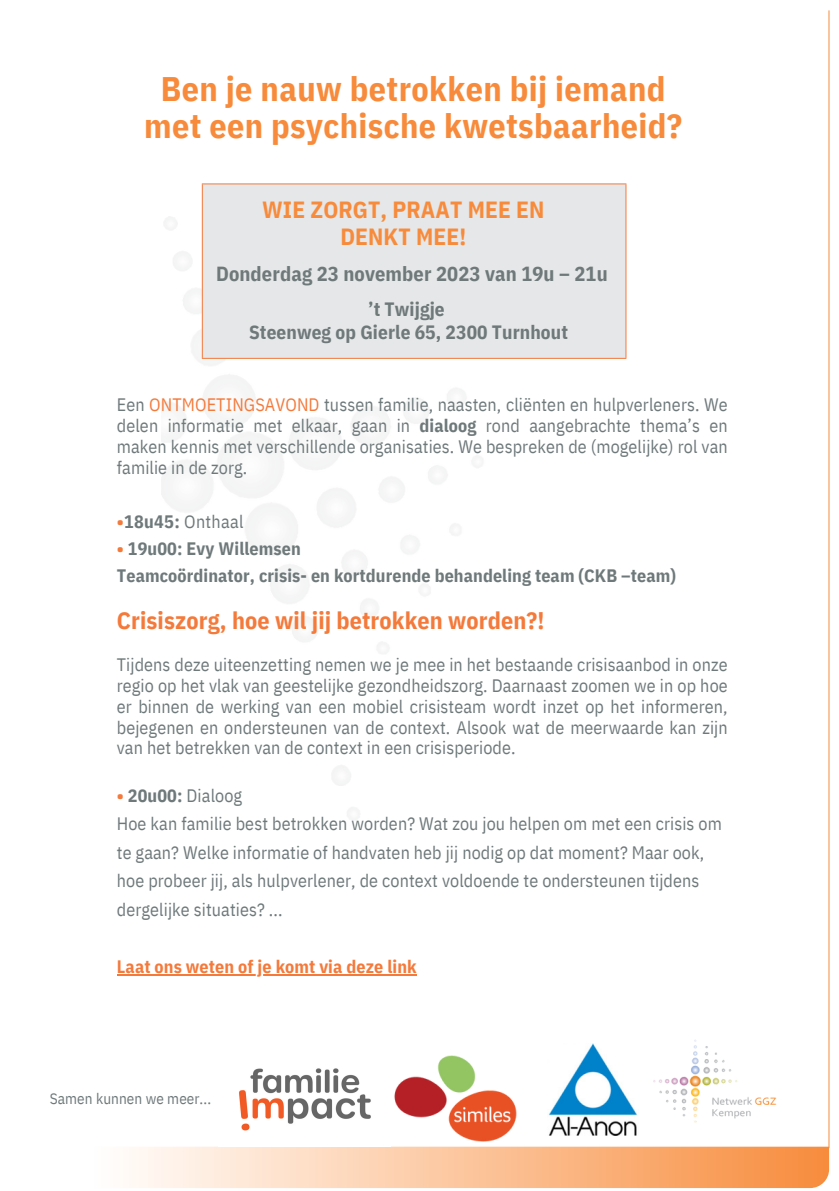
<style>
.page{position:relative;width:839px;height:1191px;background:#fff}
.page>*{position:absolute;margin:0;border:0;box-sizing:border-box;transform-origin:0 0}
.t1{font:700 34px/37.6px "IBM Plex Sans Cond";letter-spacing:.01em;color:#f78b3b;text-align:center}
.t2{font:700 24px "IBM Plex Sans Cond";letter-spacing:.005em;color:#f47a3b}
.t3{font:700 23.4px/27.2px "IBM Plex Sans Cond";letter-spacing:.005em;color:#f78b3b;text-align:center}
.t4{font:700 20.4px "IBM Plex Sans Cond";letter-spacing:.005em;color:#6f797a}
.t5{font:700 19.2px "IBM Plex Sans Cond";letter-spacing:.005em;color:#6f797a}
.t6{font:18px/20.8px "IBM Plex Sans Cond";letter-spacing:.005em;color:#6f797a;text-align:justify}
.t7{font:700 18px "IBM Plex Sans Cond";letter-spacing:.005em;color:#6f797a}
.t8{font:700 18px "IBM Plex Sans Cond";letter-spacing:.005em;color:#f47a3b}
.t9{font:15.2px "IBM Plex Sans Cond";letter-spacing:.005em;color:#6f797a}
.s1{color:#f47a3b}
.s2{font-weight:700}
.s3{font-weight:700;color:#f47a3b}
</style>
<div class="page">
<svg style="left:132px;top:1147px;width:697px;height:41px"></svg>
<hr style="left:828px;top:10px;width:1px;height:1138px;background:#f78b3b">
<div style="left:202px;top:184px;width:424px;height:174px;background:#e6e7e8"></div>
<hr style="left:202px;top:183px;width:424px;height:1px;background:#f47a3b">
<hr style="left:202px;top:184px;width:1px;height:174px;background:#f47a3b">
<hr style="left:625px;top:184px;width:1px;height:174px;background:#f47a3b">
<hr style="left:202px;top:358px;width:424px;height:1px;background:#f47a3b">
<img style="left:653px;top:1039px;width:124px;height:84px">
<img style="left:394px;top:1056px;width:123px;height:85px">
<img style="left:548px;top:1044px;width:90px;height:91px">
<hr style="left:117px;top:974px;width:299px;height:2px;background:#f47a3b">
<img style="left:239px;top:1068px;width:132px;height:63px">
<p class="t1" style="left:144px;top:69px;width:539px">Ben je nauw betrokken bij iemand met een psychische kwetsbaarheid?</p>
<p class="t3" style="left:262px;top:195px;width:284px">WIE ZORGT, PRAAT MEE EN<br>DENKT MEE!</p>
<p class="t4" style="left:216px;top:260px;width:393px">Donderdag 23 november 2023 van 19u – 21u</p>
<p class="t5" style="left:368px;top:297px;width:78px">’t Twijgje</p>
<p class="t5" style="left:249px;top:319px;width:320px">Steenweg op Gierle 65, 2300 Turnhout</p>
<p class="t6" style="left:117px;top:394px;width:612px">Een <span class="s1">ONTMOETINGSAVOND</span> tussen familie, naasten, cliënten en hulpverleners. We delen informatie met elkaar, gaan in <span class="s2">dialoog</span> rond aangebrachte thema’s en maken kennis met verschillende organisaties. We bespreken de (mogelijke) rol van familie in de zorg.</p>
<p class="t6" style="left:117px;top:511px;width:128px"><span class="s3">•</span><span class="s2">18u45:</span> Onthaal</p>
<p class="t7" style="left:117px;top:537px;width:185px"><span class="s1">•</span> 19u00: Evy Willemsen</p>
<p class="t7" style="left:117px;top:564px;width:560px">Teamcoördinator, crisis- en kortdurende behandeling team (CKB –team)</p>
<p class="t2" style="left:117px;top:604px;width:429px">Crisiszorg, hoe wil jij betrokken worden?!</p>
<p class="t6" style="left:117px;top:654px;width:612px">Tijdens deze uiteenzetting nemen we je mee in het bestaande crisisaanbod in onze regio op het vlak van geestelijke gezondheidszorg. Daarnaast zoomen we in op hoe er binnen de werking van een mobiel crisisteam wordt inzet op het informeren, bejegenen en ondersteunen van de context. Alsook wat de meerwaarde kan zijn van het betrekken van de context in een crisisperiode.</p>
<p class="t6" style="left:117px;top:785px;width:127px"><span class="s3">•</span> <span class="s2">20u00:</span> Dialoog</p>
<p class="t6" style="left:117px;top:809px;width:606px;line-height:28.4px;text-align:left">Hoe kan familie best betrokken worden? Wat zou jou helpen om met een crisis om te gaan? Welke informatie of handvaten heb jij nodig op dat moment? Maar ook, hoe probeer jij, als hulpverlener, de context voldoende te ondersteunen tijdens dergelijke situaties? ...</p>
<p class="t8" style="left:117px;top:954px;width:301px">Laat ons weten of je komt via deze link</p>
<p class="t9" style="left:50px;top:1088px;width:163px">Samen kunnen we meer...</p>
</div>
